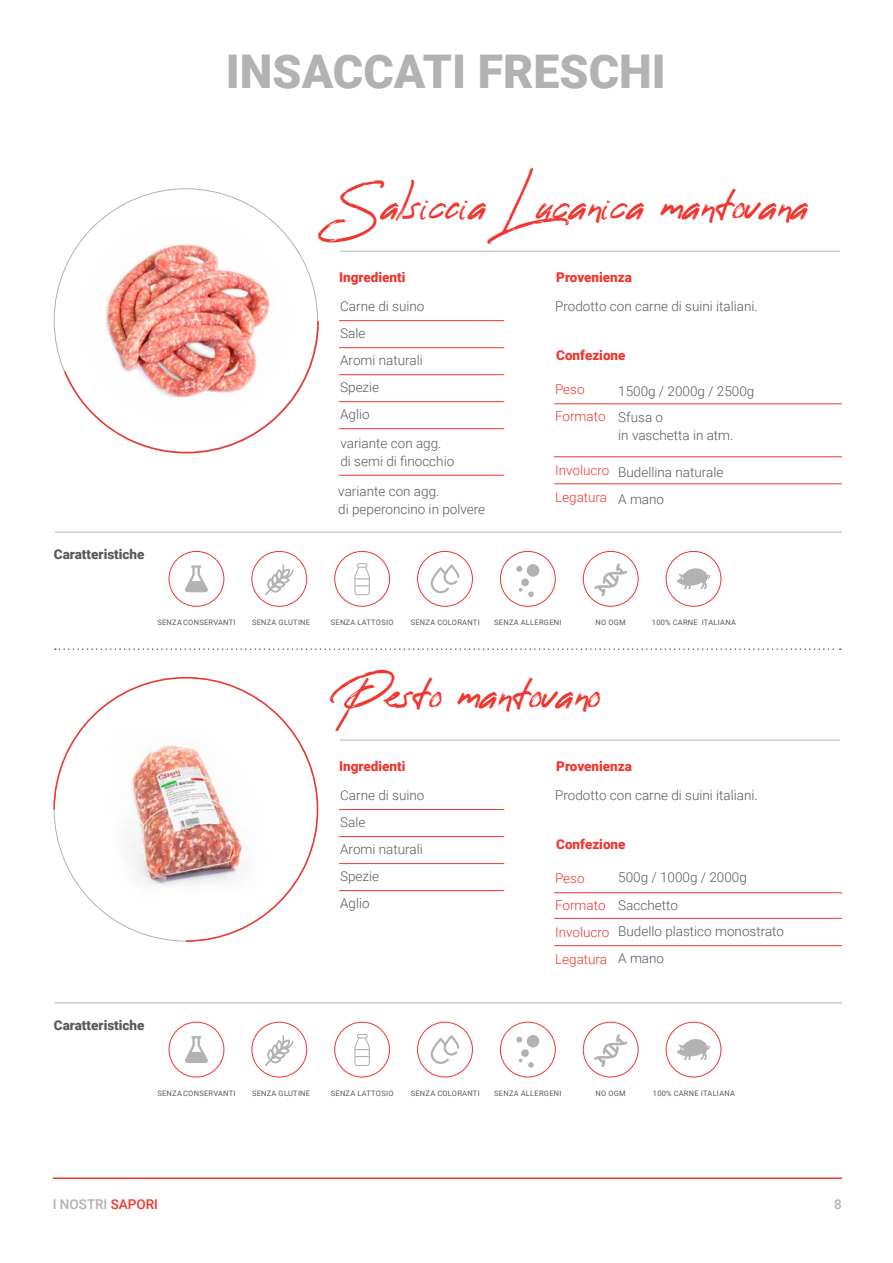
<style>
.page{position:relative;width:893px;height:1263px;background:#fff}
.page>*{position:absolute;margin:0;border:0;box-sizing:border-box;transform-origin:0 0}
.t1{font:900 46.5px "Roboto";color:#b3b2b2}
.t2{font:36px "Reey";color:#f0362f}
.t3{font:300 13.5px/27px "Roboto";color:#595959}
.t4{font:900 13.5px "Roboto";color:#f0362f}
.t5{font:300 13.5px/27px "Roboto";color:#f0362f}
.t6{font:900 13.5px "Roboto";color:#595959}
.t7{font:500 13.5px "Roboto";color:#b3b2b2}
.t8{font:7.5px "Roboto";letter-spacing:.035em;color:#595959}
.s1{color:#f0362f}
</style>
<div class="page">
<hr style="left:53px;top:1177px;width:789px;height:2px;background:#f0362f">
<svg style="left:55px;top:648px;width:786px;height:2px"></svg>
<svg style="left:63px;top:319px;width:256px;height:135px"></svg>
<hr style="left:340px;top:251px;width:500px;height:1px;background:#b3b2b2">
<hr style="left:340px;top:740px;width:500px;height:1px;background:#b3b2b2">
<hr style="left:339px;top:320px;width:165px;height:1px;background:#f0362f">
<hr style="left:339px;top:809px;width:165px;height:1px;background:#f0362f">
<hr style="left:339px;top:347px;width:165px;height:1px;background:#f0362f">
<hr style="left:339px;top:836px;width:165px;height:1px;background:#f0362f">
<hr style="left:339px;top:374px;width:165px;height:1px;background:#f0362f">
<hr style="left:339px;top:863px;width:165px;height:1px;background:#f0362f">
<hr style="left:339px;top:401px;width:165px;height:1px;background:#f0362f">
<hr style="left:339px;top:890px;width:165px;height:1px;background:#f0362f">
<hr style="left:554px;top:404px;width:288px;height:1px;background:#f0362f">
<hr style="left:554px;top:892px;width:288px;height:1px;background:#f0362f">
<hr style="left:339px;top:428px;width:165px;height:1px;background:#f0362f">
<hr style="left:554px;top:456px;width:288px;height:1px;background:#f0362f">
<hr style="left:554px;top:945px;width:288px;height:1px;background:#f0362f">
<hr style="left:339px;top:475px;width:165px;height:1px;background:#f0362f">
<hr style="left:554px;top:483px;width:288px;height:1px;background:#f0362f">
<hr style="left:554px;top:918px;width:288px;height:1px;background:#f0362f">
<hr style="left:55px;top:532px;width:787px;height:1px;background:#b3b2b2">
<hr style="left:55px;top:1002px;width:787px;height:1px;background:#b3b2b2">
<div style="left:169px;top:1022px;width:55px;height:55px;border:1px solid #ef352f;border-radius:50%"></div>
<div style="left:169px;top:551px;width:55px;height:55px;border:1px solid #ef352f;border-radius:50%"></div>
<div style="left:252px;top:1022px;width:55px;height:55px;border:1px solid #ef352f;border-radius:50%"></div>
<div style="left:252px;top:551px;width:55px;height:55px;border:1px solid #ef352f;border-radius:50%"></div>
<div style="left:335px;top:1022px;width:55px;height:55px;border:1px solid #ef352f;border-radius:50%"></div>
<div style="left:335px;top:551px;width:55px;height:55px;border:1px solid #ef352f;border-radius:50%"></div>
<div style="left:417px;top:1022px;width:56px;height:55px;border:1px solid #ef352f;border-radius:50%"></div>
<div style="left:417px;top:551px;width:56px;height:55px;border:1px solid #ef352f;border-radius:50%"></div>
<div style="left:500px;top:1022px;width:55px;height:55px;border:1px solid #ef352f;border-radius:50%"></div>
<div style="left:500px;top:551px;width:55px;height:55px;border:1px solid #ef352f;border-radius:50%"></div>
<div style="left:583px;top:1022px;width:55px;height:55px;border:1px solid #ef352f;border-radius:50%"></div>
<div style="left:583px;top:551px;width:55px;height:55px;border:1px solid #ef352f;border-radius:50%"></div>
<div style="left:666px;top:1022px;width:55px;height:55px;border:1px solid #ef352f;border-radius:50%"></div>
<div style="left:666px;top:551px;width:55px;height:55px;border:1px solid #ef352f;border-radius:50%"></div>
<svg style="left:677px;top:1039px;width:33px;height:21px"></svg>
<svg style="left:677px;top:568px;width:33px;height:22px"></svg>
<svg style="left:594px;top:1034px;width:33px;height:33px"></svg>
<svg style="left:594px;top:563px;width:33px;height:33px"></svg>
<div style="left:527px;top:1035px;width:12px;height:12px;background:#b3b2b2;border-radius:50%"></div>
<div style="left:521px;top:1049px;width:8px;height:8px;background:#b3b2b2;border-radius:50%"></div>
<svg style="left:516px;top:1037px;width:6px;height:5px"></svg>
<svg style="left:519px;top:1058px;width:15px;height:10px"></svg>
<div style="left:527px;top:564px;width:12px;height:13px;background:#b3b2b2;border-radius:50%"></div>
<div style="left:521px;top:578px;width:8px;height:8px;background:#b3b2b2;border-radius:50%"></div>
<svg style="left:516px;top:566px;width:6px;height:6px"></svg>
<svg style="left:519px;top:588px;width:15px;height:9px"></svg>
<svg style="left:431px;top:1035px;width:28px;height:29px"></svg>
<svg style="left:431px;top:564px;width:28px;height:29px"></svg>
<svg style="left:354px;top:1034px;width:16px;height:32px"></svg>
<svg style="left:354px;top:563px;width:16px;height:32px"></svg>
<svg style="left:265px;top:1035px;width:29px;height:31px"></svg>
<svg style="left:265px;top:564px;width:29px;height:31px"></svg>
<svg style="left:185px;top:1036px;width:23px;height:27px"></svg>
<svg style="left:185px;top:565px;width:23px;height:27px"></svg>
<svg style="left:53px;top:676px;width:266px;height:266px"></svg>
<img style="left:82px;top:216px;width:209px;height:208px;border-radius:104px">
<img style="left:82px;top:704px;width:209px;height:209px;border-radius:104px">
<h1 class="t1" style="left:226px;top:39px;width:442px">INSACCATI FRESCHI</h1>
<h2 class="t2" style="left:340px;top:186px;width:470px">Salsiccia Lucanica mantovana</h2>
<p class="t6" style="left:54px;top:545px;width:92px">Caratteristiche</p>
<p class="t4" style="left:339px;top:268px;width:68px">Ingredienti</p>
<p class="t3" style="left:340px;top:293px;width:86px">Carne di suino<br>Sale<br>Aromi naturali<br>Spezie<br>Aglio</p>
<p class="t3" style="left:340px;top:434px;width:115px;line-height:18px">variante con agg. di semi di finocchio</p>
<p class="t3" style="left:338px;top:482px;width:148px;line-height:18px">variante con agg.<br>di peperoncino in polvere</p>
<p class="t4" style="left:556px;top:268px;width:77px">Provenienza</p>
<p class="t3" style="left:555px;top:293px;width:204px">Prodotto con carne di suini italiani.</p>
<p class="t4" style="left:556px;top:346px;width:71px">Confezione</p>
<p class="t5" style="left:555px;top:375px;width:52px">Peso<br>Formato</p>
<p class="t3" style="left:618px;top:377px;width:138px">1500g / 2000g / 2500g</p>
<p class="t3" style="left:618px;top:408px;width:117px;line-height:18px">Sfusa o<br>in vaschetta in atm.</p>
<p class="t5" style="left:555px;top:456px;width:56px">Involucro<br>Legatura</p>
<p class="t3" style="left:618px;top:458px;width:107px">Budellina naturale<br>A mano</p>
<p class="t8" style="left:157px;top:617px;width:80px">SENZA CONSERVANTI</p>
<p class="t8" style="left:252px;top:617px;width:60px">SENZA GLUTINE</p>
<p class="t8" style="left:331px;top:617px;width:64px">SENZA LATTOSIO</p>
<p class="t8" style="left:411px;top:617px;width:71px">SENZA COLORANTI</p>
<p class="t8" style="left:494px;top:617px;width:69px">SENZA ALLERGENI</p>
<p class="t8" style="left:596px;top:617px;width:32px">NO OGM</p>
<h2 class="t2" style="left:340px;top:675px;width:261px">Pesto mantovano</h2>
<p class="t4" style="left:339px;top:757px;width:68px">Ingredienti</p>
<p class="t4" style="left:556px;top:757px;width:77px">Provenienza</p>
<p class="t8" style="left:652px;top:617px;width:85px">100% CARNE ITALIANA</p>
<p class="t3" style="left:340px;top:781px;width:86px">Carne di suino<br>Sale<br>Aromi naturali<br>Spezie<br>Aglio</p>
<p class="t3" style="left:555px;top:781px;width:204px">Prodotto con carne di suini italiani.</p>
<p class="t4" style="left:556px;top:835px;width:71px">Confezione</p>
<p class="t5" style="left:555px;top:864px;width:56px">Peso<br>Formato<br>Involucro<br>Legatura</p>
<p class="t3" style="left:618px;top:863px;width:130px">500g / 1000g / 2000g</p>
<p class="t3" style="left:618px;top:891px;width:61px">Sacchetto</p>
<p class="t3" style="left:618px;top:917px;width:167px">Budello plastico monostrato<br>A mano</p>
<p class="t6" style="left:54px;top:1015px;width:92px">Caratteristiche</p>
<p class="t8" style="left:157px;top:1088px;width:80px">SENZA CONSERVANTI</p>
<p class="t8" style="left:252px;top:1088px;width:60px">SENZA GLUTINE</p>
<p class="t8" style="left:331px;top:1088px;width:64px">SENZA LATTOSIO</p>
<p class="t8" style="left:411px;top:1088px;width:71px">SENZA COLORANTI</p>
<p class="t8" style="left:494px;top:1088px;width:69px">SENZA ALLERGENI</p>
<p class="t8" style="left:596px;top:1088px;width:32px">NO OGM</p>
<p class="t8" style="left:653px;top:1088px;width:84px">100% CARNE ITALIANA</p>
<p class="t7" style="left:53px;top:1194px;width:107px">I NOSTRI <span class="s1">SAPORI</span></p>
<p class="t7" style="left:834px;top:1194px;width:9px">8</p>
</div>
